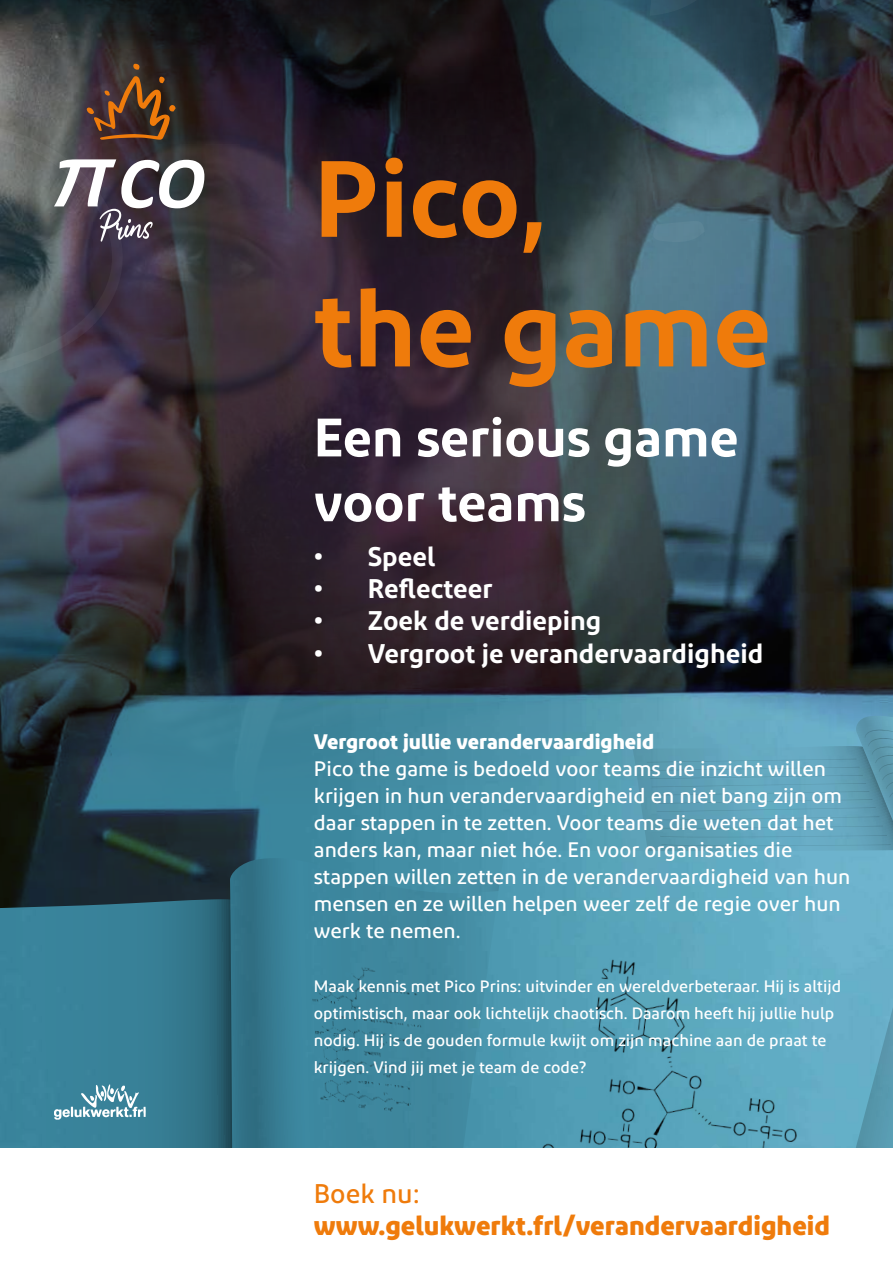
<style>
.page{position:relative;width:893px;height:1263px;background:#fff}
.page>*{position:absolute;margin:0;border:0;box-sizing:border-box;transform-origin:0 0}
.t1{font:600 108px/129.6px "Diodrum";color:#ef7b0b}
.t2{font:600 54px/64.8px "Diodrum";color:#fff}
.t3{font:600 27px "Diodrum";color:#fff}
.t4{font:700 27px "Diodrum";color:#ef7b0b}
.t5{font:500 27px "Diodrum";color:#ef7b0b}
.t6{font:500 21px/27px "Diodrum";color:#fff}
.t7{font:700 21px "Diodrum";color:#fff}
.t8{font:500 16.5px/27px "Diodrum";color:#fff}
</style>
<div class="page">
<img style="left:0;top:0;width:893px;height:716px">
<svg style="left:537px;top:0;width:166px;height:16px;background:#325e70"></svg>
<svg style="left:736px;top:0;width:134px;height:10px"></svg>
<svg style="left:887px;top:241px;width:6px;height:62px"></svg>
<svg style="left:651px;top:221px;width:54px;height:21px"></svg>
<svg style="left:133px;top:64px;width:7px;height:6px"></svg>
<svg style="left:0;top:76px;width:204px;height:361px;background:#534d53"></svg>
<svg style="left:0;top:716px;width:893px;height:432px;background:#46899e"></svg>
<h1 class="t1" style="left:314px;top:131px;width:459px">Pico,<br>the game</h1>
<h2 class="t2" style="left:314px;top:404px;width:426px">Een serious game voor teams</h2>
<p class="t3" style="left:314px;top:539px;width:123px">• Speel</p>
<p class="t3" style="left:314px;top:571px;width:180px">• Reflecteer</p>
<p class="t3" style="left:314px;top:603px;width:289px">• Zoek de verdieping</p>
<p class="t3" style="left:314px;top:636px;width:451px">• Vergroot je verandervaardigheid</p>
<p class="t7" style="left:314px;top:728px;width:342px">Vergroot jullie verandervaardigheid</p>
<p class="t6" style="left:314px;top:755px;width:538px">Pico the game is bedoeld voor teams die inzicht willen krijgen in hun verandervaardigheid en niet bang zijn om daar stappen in te zetten. Voor teams die weten dat het anders kan, maar niet hóe. En voor organisaties die stappen willen zetten in de verandervaardigheid van hun mensen en ze willen helpen weer zelf de regie over hun werk te nemen.</p>
<p class="t8" style="left:314px;top:973px;width:529px">Maak kennis met Pico Prins: uitvinder en wereldverbeteraar. Hij is altijd optimistisch, maar ook lichtelijk chaotisch. Daarom heeft hij jullie hulp nodig. Hij is de gouden formule kwijt om zijn machine aan de praat te krijgen. Vind jij met je team de code?</p>
<p class="t5" style="left:314px;top:1176px;width:108px">Boek nu:</p>
<p class="t4" style="left:314px;top:1208px;width:518px">www.gelukwerkt.frl/verandervaardigheid</p>
</div>
